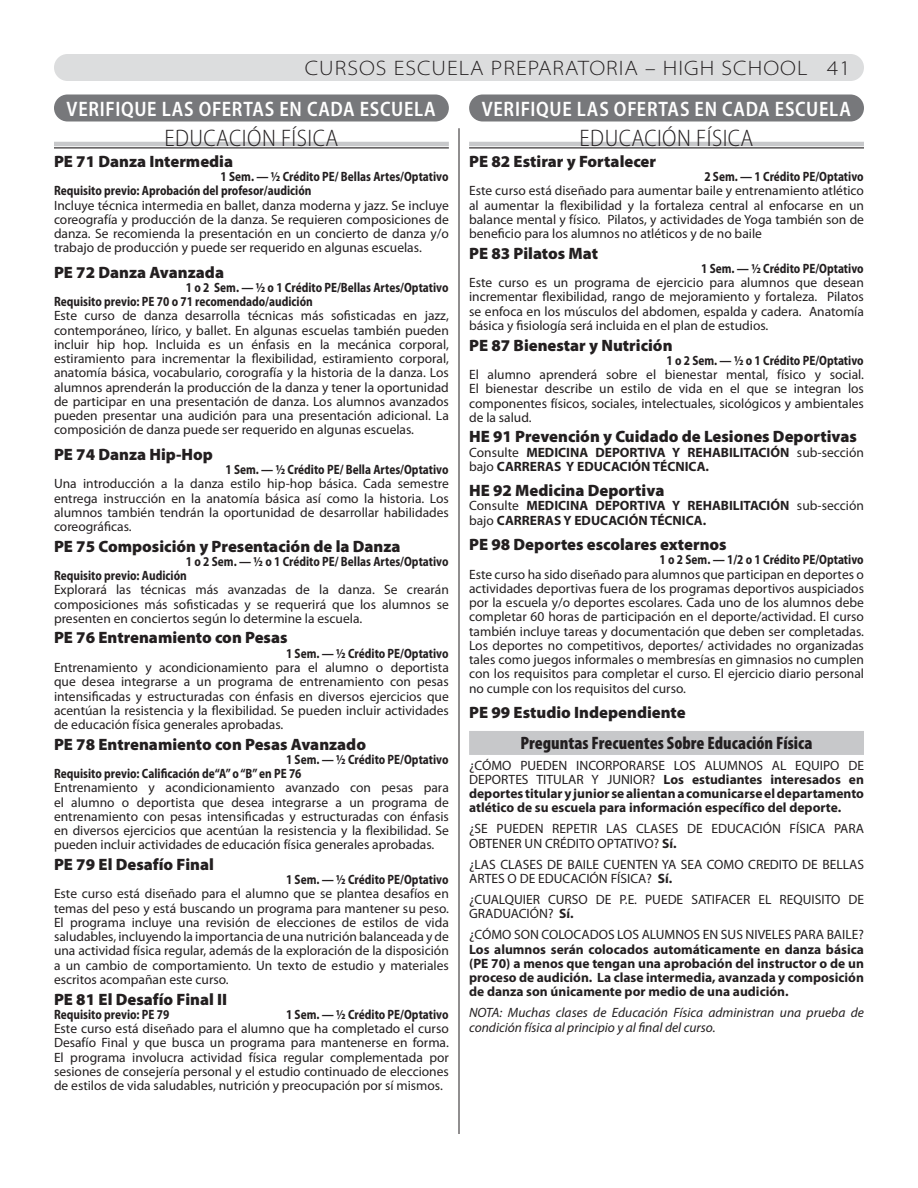
<style>
.page{position:relative;width:918px;height:1188px;background:#fff}
.page>*{position:absolute;margin:0;border:0;box-sizing:border-box;transform-origin:0 0}
.t1{font:300 semi-condensed 24px "Myriad Pro";letter-spacing:.02em;color:#231f20}
.t2{font:600 semi-condensed 21px "Myriad Pro";letter-spacing:.035em;color:#fff;scale:.95 1}
.t3{font:300 semi-expanded 21px "Myriad Pro";letter-spacing:.05em;color:#231f20}
.t4{font:900 condensed 18px "Myriad Pro";color:#231f20}
.t5{font:900 16.5px "Myriad Pro";color:#231f20}
.t6{font:13.5px/14.2px "Myriad Pro";color:#231f20;text-align:justify}
.t7{font:700 13.5px/14.2px "Myriad Pro";color:#231f20}
.t8{font:700 semi-condensed 13.5px/14.2px "Myriad Pro";color:#231f20;scale:.9 1}
.t9{font:italic 13.5px/14.2px "Myriad Pro";color:#231f20}
.s1{font-weight:400}
.s2{font-weight:700}
</style>
<div class="page">
<div style="left:54px;top:94px;width:395px;height:28px;background:#77787b;border-radius:14px"></div>
<div style="left:469px;top:94px;width:395px;height:28px;background:#77787b;border-radius:14px"></div>
<div style="left:54px;top:54px;width:810px;height:27px;background:#dcddde;border-radius:14px"></div>
<hr style="left:54px;top:142px;width:395px;height:4px;background:#c7c8ca">
<hr style="left:54px;top:147px;width:395px;height:1px;background:#231f20">
<hr style="left:469px;top:142px;width:395px;height:4px;background:#c7c8ca">
<hr style="left:469px;top:147px;width:395px;height:1px;background:#231f20">
<div style="left:469px;top:731px;width:395px;height:24px;background:#c7c8ca"></div>
<hr style="left:459px;top:128px;width:1px;height:1006px;background:#231f20">
<h2 class="t3" style="left:305px;top:57px;width:547px">CURSOS ESCUELA PREPARATORIA – HIGH SCHOOL 41</h2>
<h2 class="t2" style="left:67px;top:97px;width:390px">VERIFIQUE LAS OFERTAS EN CADA ESCUELA</h2>
<h2 class="t2" style="left:482px;top:97px;width:390px">VERIFIQUE LAS OFERTAS EN CADA ESCUELA</h2>
<h1 class="t1" style="left:165px;top:125px;width:175px">EDUCACIÓN FÍSICA</h1>
<p class="t5" style="left:54px;top:152px;width:181px">PE 71 Danza Intermedia</p>
<p class="t8" style="left:54px;top:170px;width:440px;text-indent:167px">1 Sem. — ½ Crédito PE/ Bellas Artes/Optativo<br>Requisito previo: Aprobación del profesor/audición</p>
<p class="t6" style="left:54px;top:198px;width:396px">Incluye técnica intermedia en ballet, danza moderna y jazz. Se incluye coreografía y producción de la danza. Se requieren composiciones de danza. Se recomienda la presentación en un concierto de danza y/o trabajo de producción y puede ser requerido en algunas escuelas.</p>
<p class="t5" style="left:54px;top:263px;width:172px">PE 72 Danza Avanzada</p>
<p class="t8" style="left:54px;top:280px;width:440px;text-indent:132px">1 o 2 Sem. — ½ o 1 Crédito PE/Bellas Artes/Optativo<br>Requisito previo: PE 70 o 71 recomendado/audición</p>
<p class="t6" style="left:54px;top:309px;width:396px">Este curso de danza desarrolla técnicas más sofisticadas en jazz, contemporáneo, lírico, y ballet. En algunas escuelas también pueden incluir hip hop. Incluida es un énfasis en la mecánica corporal, estiramiento para incrementar la flexibilidad, estiramiento corporal, anatomía básica, vocabulario, corografía y la historia de la danza. Los alumnos aprenderán la producción de la danza y tener la oportunidad de participar en una presentación de danza. Los alumnos avanzados pueden presentar una audición para una presentación adicional. La composición de danza puede ser requerido en algunas escuelas.</p>
<p class="t5" style="left:54px;top:445px;width:160px">PE 74 Danza Hip-Hop</p>
<p class="t8" style="left:225px;top:463px;width:249px">1 Sem. — ½ Crédito PE/ Bella Artes/Optativo</p>
<p class="t6" style="left:54px;top:476px;width:396px">Una introducción a la danza estilo hip-hop básica. Cada semestre entrega instrucción en la anatomía básica así como la historia. Los alumnos también tendrán la oportunidad de desarrollar habilidades coreográficas.</p>
<p class="t5" style="left:54px;top:537px;width:348px">PE 75 Composición y Presentación de la Danza</p>
<p class="t8" style="left:54px;top:554px;width:440px;text-indent:132px">1 o 2 Sem. — ½ o 1 Crédito PE/ Bellas Artes/Optativo<br>Requisito previo: Audición</p>
<p class="t6" style="left:54px;top:583px;width:396px">Explorará las técnicas más avanzadas de la danza. Se crearán composiciones más sofisticadas y se requerirá que los alumnos se presenten en conciertos según lo determine la escuela.</p>
<p class="t5" style="left:54px;top:629px;width:235px">PE 76 Entrenamiento con Pesas</p>
<p class="t8" style="left:286px;top:646px;width:182px">1 Sem. — ½ Crédito PE/Optativo</p>
<p class="t6" style="left:54px;top:660px;width:396px">Entrenamiento y acondicionamiento para el alumno o deportista que desea integrarse a un programa de entrenamiento con pesas intensificadas y estructuradas con énfasis en diversos ejercicios que acentúan la resistencia y la flexibilidad. Se pueden incluir actividades de educación física generales aprobadas.</p>
<p class="t5" style="left:54px;top:735px;width:314px">PE 78 Entrenamiento con Pesas Avanzado</p>
<p class="t8" style="left:54px;top:752px;width:440px;text-indent:232px">1 Sem. — ½ Crédito PE/Optativo<br>Requisito previo: Calificación de“A” o “B” en PE 76</p>
<p class="t6" style="left:54px;top:780px;width:396px">Entrenamiento y acondicionamiento avanzado con pesas para el alumno o deportista que desea integrarse a un programa de entrenamiento con pesas intensificadas y estructuradas con énfasis en diversos ejercicios que acentúan la resistencia y la flexibilidad. Se pueden incluir actividades de educación física generales aprobadas.</p>
<p class="t5" style="left:54px;top:855px;width:161px">PE 79 El Desafío Final</p>
<p class="t8" style="left:286px;top:873px;width:182px">1 Sem. — ½ Crédito PE/Optativo</p>
<p class="t6" style="left:54px;top:887px;width:396px">Este curso está diseñado para el alumno que se plantea desafíos en temas del peso y está buscando un programa para mantener su peso.<br>El programa incluye una revisión de elecciones de estilos de vida saludables, incluyendo la importancia de una nutrición balanceada y de una actividad física regular, además de la exploración de la disposición a un cambio de comportamiento. Un texto de estudio y materiales escritos acompañan este curso.</p>
<p class="t5" style="left:54px;top:990px;width:175px">PE 81 El Desafío Final II</p>
<p class="t8" style="left:54px;top:1007px;width:130px">Requisito previo: PE 79</p>
<p class="t8" style="left:286px;top:1007px;width:182px">1 Sem. — ½ Crédito PE/Optativo</p>
<p class="t6" style="left:54px;top:1021px;width:396px">Este curso está diseñado para el alumno que ha completado el curso Desafío Final y que busca un programa para mantenerse en forma.<br>El programa involucra actividad física regular complementada por sesiones de consejería personal y el estudio continuado de elecciones de estilos de vida saludables, nutrición y preocupación por sí mismos.</p>
<h1 class="t1" style="left:580px;top:125px;width:175px">EDUCACIÓN FÍSICA</h1>
<p class="t5" style="left:469px;top:152px;width:189px">PE 82 Estirar y Fortalecer</p>
<p class="t8" style="left:704px;top:170px;width:178px">2 Sem. — 1 Crédito PE/Optativo</p>
<p class="t6" style="left:469px;top:183px;width:396px">Este curso está diseñado para aumentar baile y entrenamiento atlético al aumentar la flexibilidad y la fortaleza central al enfocarse en un balance mental y físico. Pilatos, y actividades de Yoga también son de beneficio para los alumnos no atléticos y de no baile</p>
<p class="t5" style="left:469px;top:244px;width:130px">PE 83 Pilatos Mat</p>
<p class="t8" style="left:701px;top:261px;width:182px">1 Sem. — ½ Crédito PE/Optativo</p>
<p class="t6" style="left:469px;top:275px;width:396px">Este curso es un programa de ejercicio para alumnos que desean incrementar flexibilidad, rango de mejoramiento y fortaleza. Pilatos se enfoca en los músculos del abdomen, espalda y cadera. Anatomía básica y fisiología será incluida en el plan de estudios.</p>
<p class="t5" style="left:469px;top:336px;width:205px">PE 87 Bienestar y Nutrición</p>
<p class="t8" style="left:666px;top:353px;width:221px">1 o 2 Sem. — ½ o 1 Crédito PE/Optativo</p>
<p class="t6" style="left:469px;top:367px;width:396px">El alumno aprenderá sobre el bienestar mental, físico y social.<br>El bienestar describe un estilo de vida en el que se integran los componentes físicos, sociales, intelectuales, sicológicos y ambientales de la salud.</p>
<p class="t5" style="left:469px;top:427px;width:389px">HE 91 Prevención y Cuidado de Lesiones Deportivas</p>
<p class="t7" style="left:469px;top:445px;width:396px"><span class="s1">Consulte</span> MEDICINA DEPORTIVA Y REHABILITACIÓN <span class="s1">sub-sección bajo</span> CARRERAS Y EDUCACIÓN TÉCNICA.</p>
<p class="t5" style="left:469px;top:481px;width:197px">HE 92 Medicina Deportiva</p>
<p class="t7" style="left:469px;top:498px;width:396px"><span class="s1">Consulte</span> MEDICINA DEPORTIVA Y REHABILITACIÓN <span class="s1">sub-sección bajo</span> CARRERAS Y EDUCACIÓN TÉCNICA.</p>
<p class="t5" style="left:469px;top:535px;width:259px">PE 98 Deportes escolares externos</p>
<p class="t8" style="left:660px;top:553px;width:228px">1 o 2 Sem. — 1/2 o 1 Crédito PE/Optativo</p>
<p class="t6" style="left:469px;top:567px;width:396px">Este curso ha sido diseñado para alumnos que participan en deportes o actividades deportivas fuera de los programas deportivos auspiciados por la escuela y/o deportes escolares. Cada uno de los alumnos debe completar 60 horas de participación en el deporte/actividad. El curso también incluye tareas y documentación que deben ser completadas.<br>Los deportes no competitivos, deportes/ actividades no organizadas tales como juegos informales o membresías en gimnasios no cumplen con los requisitos para completar el curso. El ejercicio diario personal no cumple con los requisitos del curso.</p>
<p class="t5" style="left:469px;top:703px;width:218px">PE 99 Estudio Independiente</p>
<h3 class="t4" style="left:521px;top:733px;width:294px">Preguntas Frecuentes Sobre Educación Física</h3>
<p class="t7" style="left:469px;top:758px;width:396px;text-align:justify"><span class="s1">¿CÓMO PUEDEN INCORPORARSE LOS ALUMNOS AL EQUIPO DE DEPORTES TITULAR Y JUNIOR?</span> Los estudiantes interesados en deportes titular y junior se alientan a comunicarse el departamento atlético de su escuela para información específico del deporte.</p>
<p class="t6" style="left:469px;top:822px;width:396px">¿SE PUEDEN REPETIR LAS CLASES DE EDUCACIÓN FÍSICA PARA<br>OBTENER UN CRÉDITO OPTATIVO? <span class="s2">Sí.</span></p>
<p class="t6" style="left:469px;top:857px;width:396px">¿LAS CLASES DE BAILE CUENTEN YA SEA COMO CREDITO DE BELLAS<br>ARTES O DE EDUCACIÓN FÍSICA? <span class="s2">Sí.</span></p>
<p class="t6" style="left:469px;top:892px;width:396px">¿CUALQUIER CURSO DE P.E. PUEDE SATIFACER EL REQUISITO DE<br>GRADUACIÓN? <span class="s2">Sí.</span></p>
<p class="t6" style="left:469px;top:927px;width:396px">¿CÓMO SON COLOCADOS LOS ALUMNOS EN SUS NIVELES PARA BAILE?</p>
<p class="t7" style="left:469px;top:941px;width:396px;text-align:justify">Los alumnos serán colocados automáticamente en danza básica (PE 70) a menos que tengan una aprobación del instructor o de un proceso de audición. La clase intermedia, avanzada y composición de danza son únicamente por medio de una audición.</p>
<p class="t9" style="left:469px;top:1005px;width:396px">NOTA: Muchas clases de Educación Física administran una prueba de condición física al principio y al final del curso.</p>
</div>
